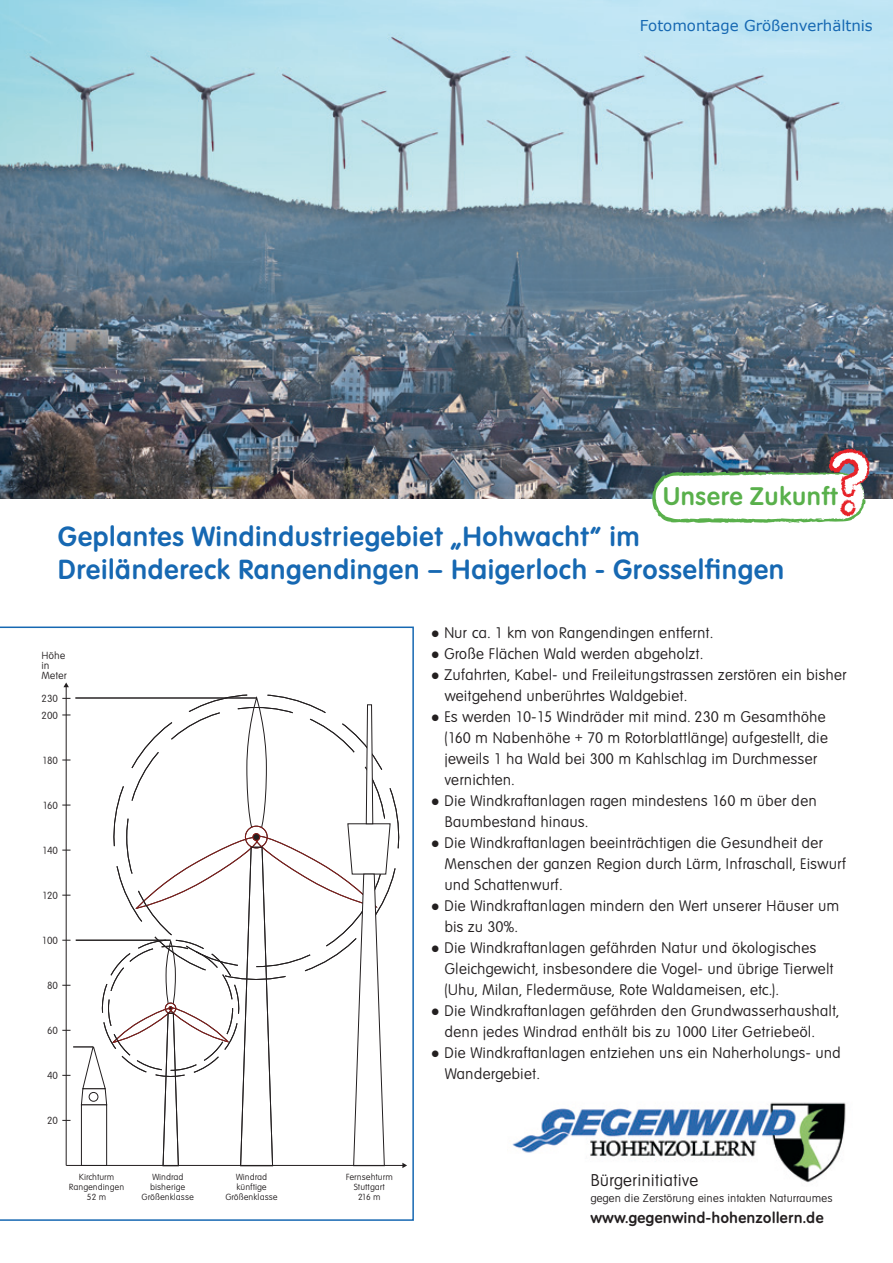
<style>
.page{position:relative;width:893px;height:1263px;background:#fff}
.page>*{position:absolute;margin:0;border:0;box-sizing:border-box;transform-origin:0 0}
.t1{font:500 27px/33px "Vega SB";color:#1668b2}
.t2{font:500 24.9px "Vega SB";color:#59b04b}
.t3{font:300 16.65px "Vega SB";color:#231f20}
.t4{font:300 15px/21px "Vega SB";color:#231f20}
.t5{font:500 15px "Vega SB";color:#231f20}
.t6{font:15px "Verdana";color:#1668b2}
.t7{font:300 11.1px "Vega SB";color:#231f20}
.t8{font:300 10.05px/10.1px "Vega SB";color:#231f20}
.t9{font:300 8.7px/10.1px "Vega SB";color:#231f20;text-align:center}
.s1{font-family:"Verdana";font-weight:400}
</style>
<div class="page">
<img style="left:512px;top:1102px;width:334px;height:81px">
<img style="left:0;top:0;width:893px;height:498px">
<svg style="left:0;top:626px;width:414px;height:595px"></svg>
<svg style="left:652px;top:448px;width:218px;height:75px"></svg>
<p class="t6" style="left:640px;top:16px;width:234px">Fotomontage Größenverhältnis</p>
<h2 class="t2" style="left:663px;top:482px;width:177px">Unsere Zukunft</h2>
<h1 class="t1" style="left:57px;top:520px;width:729px">Geplantes Windindustriegebiet „Hohwacht“ im<br>Dreiländereck Rangendingen – Haigerloch - Grosselfingen</h1>
<p class="t8" style="left:41px;top:650px;width:27px">Höhe in<br>Meter</p>
<p class="t8" style="left:42px;top:693px;width:18px">230</p>
<p class="t8" style="left:42px;top:710px;width:18px">200</p>
<p class="t8" style="left:42px;top:755px;width:17px">180</p>
<p class="t8" style="left:42px;top:800px;width:17px">160</p>
<p class="t8" style="left:42px;top:845px;width:17px">140</p>
<p class="t8" style="left:42px;top:890px;width:17px">120</p>
<p class="t8" style="left:42px;top:935px;width:18px">100</p>
<p class="t8" style="left:47px;top:980px;width:12px">80</p>
<p class="t8" style="left:47px;top:1025px;width:12px">60</p>
<p class="t8" style="left:47px;top:1070px;width:12px">40</p>
<p class="t8" style="left:47px;top:1115px;width:12px">20</p>
<p class="t9" style="left:69px;top:1171px;width:57px">Kirchturm<br>Rangendingen<br>52 m</p>
<p class="t9" style="left:142px;top:1171px;width:54px">Windrad bisherige<br>Größenklasse</p>
<p class="t9" style="left:225px;top:1171px;width:54px">Windrad künftige<br>Größenklasse</p>
<p class="t9" style="left:346px;top:1171px;width:49px">Fernsehturm<br>Stuttgart<br>216 m</p>
<p class="t4" style="left:431px;top:622px;width:284px"><span class="s1">●</span> Nur ca. 1 km von Rangendingen entfernt.</p>
<p class="t4" style="left:431px;top:643px;width:274px"><span class="s1">●</span> Große Flächen Wald werden abgeholzt.</p>
<p class="t4" style="left:444px;top:664px;width:404px;text-indent:-14px"><span class="s1">●</span> Zufahrten, Kabel- und Freileitungstrassen zerstören ein bisher weitgehend unberührtes Waldgebiet.</p>
<p class="t4" style="left:444px;top:706px;width:385px;text-indent:-14px"><span class="s1">●</span> Es werden 10-15 Windräder mit mind. 230 m Gesamthöhe (160 m Nabenhöhe + 70 m Rotorblattlänge) aufgestellt, die jeweils 1 ha Wald bei 300 m Kahlschlag im Durchmesser vernichten.</p>
<p class="t4" style="left:444px;top:790px;width:374px;text-indent:-14px"><span class="s1">●</span> Die Windkraftanlagen ragen mindestens 160 m über den<br>Baumbestand hinaus.</p>
<p class="t4" style="left:444px;top:832px;width:403px;text-indent:-14px"><span class="s1">●</span> Die Windkraftanlagen beeinträchtigen die Gesundheit der<br>Menschen der ganzen Region durch Lärm, Infraschall, Eiswurf und Schattenwurf.</p>
<p class="t4" style="left:444px;top:895px;width:396px;text-indent:-14px"><span class="s1">●</span> Die Windkraftanlagen mindern den Wert unserer Häuser um bis zu 30%.</p>
<p class="t4" style="left:444px;top:937px;width:391px;text-indent:-14px"><span class="s1">●</span> Die Windkraftanlagen gefährden Natur und ökologisches<br>Gleichgewicht, insbesondere die Vogel- und übrige Tierwelt (Uhu, Milan, Fledermäuse, Rote Waldameisen, etc.).</p>
<p class="t4" style="left:444px;top:1000px;width:396px;text-indent:-14px"><span class="s1">●</span> Die Windkraftanlagen gefährden den Grundwasserhaushalt, denn jedes Windrad enthält bis zu 1000 Liter Getriebeöl.</p>
<p class="t4" style="left:444px;top:1042px;width:398px;text-indent:-14px"><span class="s1">●</span> Die Windkraftanlagen entziehen uns ein Naherholungs- und<br>Wandergebiet.</p>
<p class="t3" style="left:590px;top:1171px;width:110px">Bürgerinitiative</p>
<p class="t7" style="left:590px;top:1191px;width:244px">gegen die Zerstörung eines intakten Naturraumes</p>
<p class="t5" style="left:590px;top:1208px;width:235px">www.gegenwind-hohenzollern.de</p>
</div>
